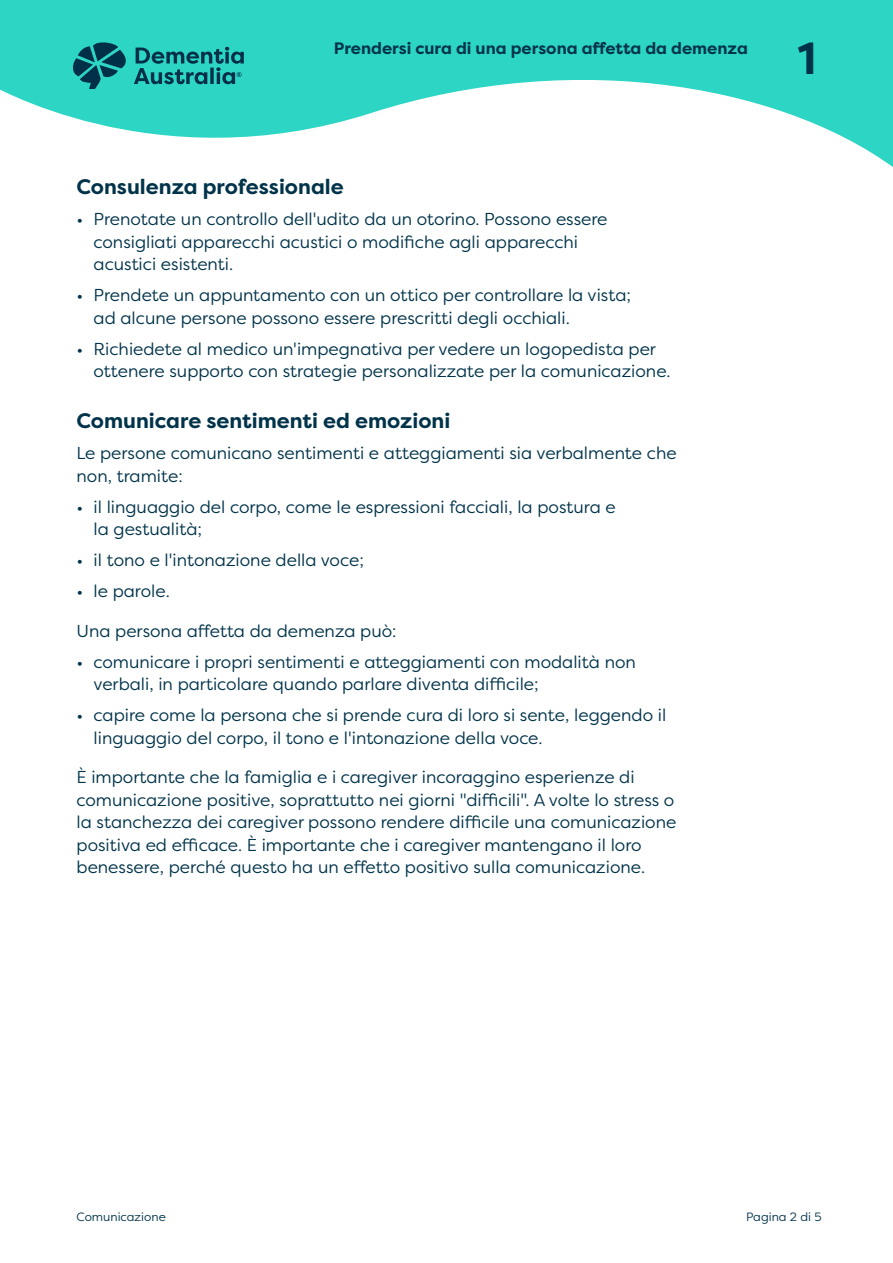
<style>
.page{position:relative;width:893px;height:1263px;background:#fff}
.page>*{position:absolute;margin:0;border:0;box-sizing:border-box;transform-origin:0 0}
.t1{font:700 45px "Filson Pro";color:#00334a}
.t2{font:700 21px "Filson Pro";color:#00334a}
.t3{font:17.25px/22.5px "Filson Pro";color:#00334a}
.t4{font:700 16.5px "Filson Pro";color:#00334a}
.t5{font:12px "Filson Pro";color:#00334a}
</style>
<div class="page">
<svg style="left:0;top:0;width:893px;height:167px;fill:#2cd5c4"></svg>
<svg style="left:72px;top:41px;width:172px;height:48px;background:#1d9e9b"></svg>
<p class="t4" style="left:334px;top:38px;width:416px">Prendersi cura di una persona affetta da demenza</p>
<h1 class="t1" style="left:798px;top:30px;width:20px">1</h1>
<p class="t2" style="left:77px;top:174px;width:269px">Consulenza professionale</p>
<p class="t3" style="left:94px;top:208px;width:515px;text-indent:-17px">• Prenotate un controllo dell'udito da un otorino. Possono essere consigliati apparecchi acustici o modifiche agli apparecchi acustici esistenti.</p>
<p class="t3" style="left:94px;top:284px;width:539px;text-indent:-17px">• Prendete un appuntamento con un ottico per controllare la vista; ad alcune persone possono essere prescritti degli occhiali.</p>
<p class="t3" style="left:94px;top:337px;width:579px;text-indent:-17px">• Richiedete al medico un'impegnativa per vedere un logopedista per ottenere supporto con strategie personalizzate per la comunicazione.</p>
<p class="t2" style="left:77px;top:408px;width:375px">Comunicare sentimenti ed emozioni</p>
<p class="t3" style="left:77px;top:442px;width:602px">Le persone comunicano sentimenti e atteggiamenti sia verbalmente che non, tramite:</p>
<p class="t3" style="left:94px;top:495px;width:524px;text-indent:-17px">• il linguaggio del corpo, come le espressioni facciali, la postura e la gestualità;</p>
<p class="t3" style="left:77px;top:549px;width:289px">• il tono e l'intonazione della voce;</p>
<p class="t3" style="left:77px;top:580px;width:95px">• le parole.</p>
<p class="t3" style="left:77px;top:619px;width:321px">Una persona affetta da demenza può:</p>
<p class="t3" style="left:94px;top:650px;width:544px;text-indent:-17px">• comunicare i propri sentimenti e atteggiamenti con modalità non verbali, in particolare quando parlare diventa difficile;</p>
<p class="t3" style="left:94px;top:704px;width:574px;text-indent:-17px">• capire come la persona che si prende cura di loro si sente, leggendo il linguaggio del corpo, il tono e l'intonazione della voce.</p>
<p class="t3" style="left:77px;top:766px;width:601px">È importante che la famiglia e i caregiver incoraggino esperienze di comunicazione positive, soprattutto nei giorni "difficili". A volte lo stress o la stanchezza dei caregiver possono rendere difficile una comunicazione positiva ed efficace. È importante che i caregiver mantengano il loro benessere, perché questo ha un effetto positivo sulla comunicazione.</p>
<p class="t5" style="left:77px;top:1209px;width:91px">Comunicazione</p>
<p class="t5" style="left:746px;top:1209px;width:77px">Pagina 2 di 5</p>
</div>
